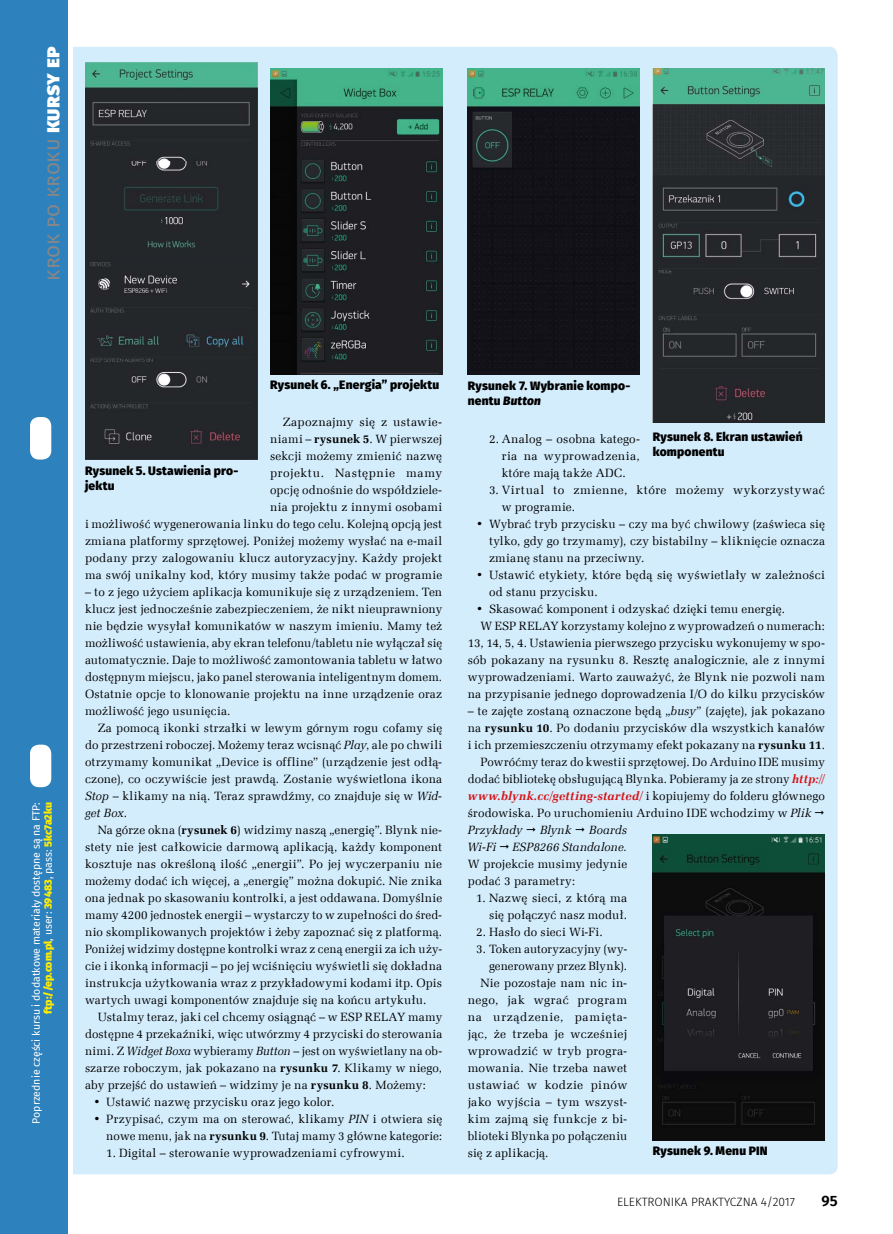
<style>
.page{position:relative;width:893px;height:1234px;background:#fff}
.page>*{position:absolute;margin:0;border:0;box-sizing:border-box;transform-origin:0 0}
.t1{font:21px "Fira Sans";letter-spacing:-.005em;color:#878787}
.t2{font:600 15px "Fira Sans";color:#000}
.t3{font:12px/17px "Zapf Ellipt EU";letter-spacing:.015em;color:#000;text-align:justify}
.t4{font:800 12px/15px "Fira Sans";letter-spacing:.015em;color:#000}
.t5{font:12px/17px "Zapf Ellipt EU";letter-spacing:.035em;color:#000}
.t6{font:italic 700 12px "Zapf Ellipt EU";letter-spacing:.015em;color:#d51317}
.t7{font:italic 12px "Zapf Ellipt EU";letter-spacing:.015em;color:#000}
.t8{font:300 12px "Fira Sans";color:#000}
.t9{font:12px "Zapf Ellipt EU";letter-spacing:.055em;color:#000}
.t10{font:10.5px/12px "Fira Sans";color:#fff;text-align:right}
.s1{font-weight:800;color:#fff}
.s2{font-weight:800;color:#ffed00}
.s3{font-style:italic}
.s4{font-weight:700}
.s5{font-weight:700;font-style:italic;color:#d51317}
.s6{font-weight:400;font-style:normal;color:#000}
</style>
<div class="page">
<div style="left:6px;top:47px;width:832px;height:1127px;background:#d4edfc;border-radius:9px"></div>
<div style="left:0;top:0;width:68px;height:1233px;background:#2d81bc"></div>
<div style="left:30px;top:417px;width:21px;height:42px;background:#fff;border-radius:9px"></div>
<div style="left:30px;top:744px;width:21px;height:43px;background:#fff;border-radius:9px"></div>
<hr style="left:68px;top:0;width:4px;height:1233px;background:#fff">
<img style="left:85px;top:63px;width:172px;height:396px">
<img style="left:270px;top:68px;width:172px;height:306px">
<img style="left:468px;top:68px;width:172px;height:306px">
<img style="left:653px;top:68px;width:172px;height:355px">
<img style="left:653px;top:834px;width:172px;height:306px">
<h1 class="t1" style="left:36px;top:280px;width:235px;rotate:-90deg">KROK PO KROKU <span class="s1">KURSY EP</span></h1>
<p class="t10" style="left:30px;top:1123px;width:323px;rotate:-90deg">Poprzednie części kursu i dodatkowe materiały dostępne są na FTP: <span class="s2">ftp://ep.com.pl</span>, user: <span class="s2">39483</span>, pass: <span class="s2">5kc7a2ku</span></p>
<p class="t4" style="left:270px;top:375px;width:171px">Rysunek 6. „Energia” projektu</p>
<p class="t4" style="left:468px;top:377px;width:164px">Rysunek 7. Wybranie kompo&shy;nentu <span class="s3">Button</span></p>
<p class="t3" style="left:85px;top:413px;width:359px;text-align:right">Zapoznajmy się z ustawie-<br>niami – <span class="s4">rysunek 5</span>. W pierwszej<br>sekcji możemy zmienić nazwę<br>projektu. Następnie mamy<br>opcję odnośnie do współdziele-<br>nia projektu z innymi osobami<br>i możliwość wygenerowania linku do tego celu. Kolejną opcją jest zmiana platformy sprzętowej. Poniżej możemy wysłać na e-mail podany przy zalogowaniu klucz autoryzacyjny. Każdy projekt ma swój unikalny kod, który musimy także podać w programie</p>
<p class="t3" style="left:85px;top:583px;width:359px">– to z jego użyciem aplikacja komunikuje się z urządzeniem. Ten klucz jest jednocześnie zabezpieczeniem, że nikt nieuprawniony nie będzie wysyłał komunikatów w naszym imieniu. Mamy też możliwość ustawienia, aby ekran telefonu/tabletu nie wyłączał się automatycznie. Daje to możliwość zamontowania tabletu w łatwo dostępnym miejscu, jako panel sterowania inteligentnym domem.<br>Ostatnie opcje to klonowanie projektu na inne urządzenie oraz możliwość jego usunięcia.</p>
<p class="t3" style="left:85px;top:719px;width:359px;text-indent:13px">Za pomocą ikonki strzałki w lewym górnym rogu cofamy się do przestrzeni roboczej. Możemy teraz wcisnąć <span class="s3">Play</span>, ale po chwili otrzymamy komunikat „Device is offline” (urządzenie jest odłą&shy;czone), co oczywiście jest prawdą. Zostanie wyświetlona ikona <span class="s3">Stop</span> – klikamy na nią. Teraz sprawdźmy, co znajduje się w <span class="s3">Wid&shy;get Box</span>.</p>
<p class="t3" style="left:85px;top:821px;width:359px;text-indent:13px">Na górze okna (<span class="s4">rysunek 6</span>) widzimy naszą „energię”. Blynk nie&shy;stety nie jest całkowicie darmową aplikacją, każdy komponent kosztuje nas określoną ilość „energii”. Po jej wyczerpaniu nie możemy dodać ich więcej, a „energię” można dokupić. Nie znika ona jednak po skasowaniu kontrolki, a jest oddawana. Domyślnie mamy 4200 jednostek energii – wystarczy to w zupełności do śred&shy;nio skomplikowanych projektów i żeby zapoznać się z platformą.<br>Poniżej widzimy dostępne kontrolki wraz z ceną energii za ich uży&shy;cie i ikonką informacji – po jej wciśnięciu wyświetli się dokładna instrukcja użytkowania wraz z przykładowymi kodami itp. Opis wartych uwagi komponentów znajduje się na końcu artykułu.</p>
<p class="t3" style="left:85px;top:1008px;width:359px;text-indent:13px">Ustalmy teraz, jaki cel chcemy osiągnąć – w ESP RELAY mamy dostępne 4 przekaźniki, więc utwórzmy 4 przyciski do sterowania nimi. Z <span class="s3">Widget Boxa</span> wybieramy <span class="s3">Button –</span> jest on wyświetlany na ob&shy;szarze roboczym, jak pokazano na <span class="s4">rysunku 7</span>. Klikamy w niego, aby przejść do ustawień – widzimy je na <span class="s4">rysunku 8</span>. Możemy:</p>
<p class="t3" style="left:94px;top:1093px;width:242px">• Ustawić nazwę przycisku oraz jego kolor.</p>
<p class="t3" style="left:94px;top:1110px;width:350px;text-align:right">• Przypisać, czym ma on sterować, klikamy <span class="s3">PIN</span> i otwiera się nowe menu, jak na <span class="s4">rysunku 9</span>. Tutaj mamy 3 główne kategorie:</p>
<p class="t3" style="left:106px;top:1144px;width:300px">1. Digital – sterowanie wyprowadzeniami cyfrowymi.</p>
<p class="t4" style="left:85px;top:462px;width:155px">Rysunek 5. Ustawienia pro&shy;jektu</p>
<p class="t4" style="left:653px;top:428px;width:151px">Rysunek 8. Ekran ustawień komponentu</p>
<p class="t3" style="left:502px;top:430px;width:140px;text-indent:-13px">2. Analog – osobna katego&shy;ria na wyprowadzenia, które mają także ADC.</p>
<p class="t5" style="left:502px;top:481px;width:325px;text-indent:-13px">3. Virtual to zmienne, które możemy wykorzystywać w programie.</p>
<p class="t3" style="left:489px;top:515px;width:337px;text-indent:-13px">• Wybrać tryb przycisku – czy ma być chwilowy (zaświeca się tylko, gdy go trzymamy), czy bistabilny – kliknięcie oznacza zmianę stanu na przeciwny.</p>
<p class="t3" style="left:489px;top:566px;width:337px;text-indent:-13px">• Ustawić etykiety, które będą się wyświetlały w zależności od stanu przycisku.</p>
<p class="t3" style="left:476px;top:600px;width:310px">• Skasować komponent i odzyskać dzięki temu energię.</p>
<p class="t3" style="left:480px;top:617px;width:346px">W ESP RELAY korzystamy kolejno z wyprowadzeń o numerach:</p>
<p class="t3" style="left:468px;top:634px;width:359px">13, 14, 5, 4. Ustawienia pierwszego przycisku wykonujemy w spo-</p>
<p class="t3" style="left:468px;top:651px;width:359px">sób pokazany na rysunku 8. Resztę analogicznie, ale z innymi</p>
<p class="t3" style="left:468px;top:668px;width:359px">wyprowadzeniami. Warto zauważyć, że Blynk nie pozwoli nam</p>
<p class="t3" style="left:468px;top:685px;width:359px">na przypisanie jednego doprowadzenia I/O do kilku przycisków</p>
<p class="t3" style="left:468px;top:702px;width:359px">– te zajęte zostaną oznaczone będą „<span class="s3">busy</span>” (zajęte), jak pokazano</p>
<p class="t3" style="left:468px;top:719px;width:359px">na <span class="s4">rysunku 10</span>. Po dodaniu przycisków dla wszystkich kanałów</p>
<p class="t3" style="left:468px;top:736px;width:359px">i ich przemieszczeniu otrzymamy efekt pokazany na <span class="s4">rysunku 11</span>.</p>
<p class="t3" style="left:480px;top:753px;width:346px">Powróćmy teraz do kwestii sprzętowej. Do Arduino IDE musimy</p>
<p class="t3" style="left:468px;top:770px;width:359px">dodać bibliotekę obsługującą Blynka. Pobieramy ja ze strony <span class="s5">http://</span></p>
<p class="t6" style="left:468px;top:788px;width:359px">www.blynk.cc/getting-started/ <span class="s6">i kopiujemy do folderu głównego</span></p>
<p class="t3" style="left:468px;top:804px;width:345px">środowiska. Po uruchomieniu Arduino IDE wchodzimy w <span class="s3">Plik</span></p>
<p class="t7" style="left:468px;top:822px;width:56px">Przykłady</p>
<p class="t7" style="left:540px;top:822px;width:33px">Blynk</p>
<p class="t7" style="left:589px;top:822px;width:39px">Boards</p>
<p class="t7" style="left:468px;top:839px;width:30px">Wi-Fi</p>
<p class="t7" style="left:512px;top:839px;width:116px">ESP8266 Standalone.</p>
<p class="t3" style="left:468px;top:855px;width:161px">W projekcie musimy jedynie podać 3 parametry:</p>
<p class="t3" style="left:476px;top:889px;width:152px;text-align:right">1. Nazwę sieci, z którą ma się połączyć nasz moduł.</p>
<p class="t3" style="left:476px;top:923px;width:128px">2. Hasło do sieci Wi-Fi.</p>
<p class="t3" style="left:476px;top:940px;width:152px">3. Token autoryzacyjny (wy-</p>
<p class="t3" style="left:489px;top:957px;width:140px">generowany przez Blynk).</p>
<p class="t3" style="left:480px;top:974px;width:148px">Nie pozostaje nam nic in-</p>
<p class="t5" style="left:468px;top:991px;width:161px">nego, jak wgrać program</p>
<p class="t9" style="left:468px;top:1009px;width:161px">na urządzenie, pamięta-</p>
<p class="t3" style="left:468px;top:1025px;width:161px">jąc, że trzeba je wcześniej</p>
<p class="t3" style="left:468px;top:1042px;width:161px">wprowadzić w tryb progra-</p>
<p class="t3" style="left:468px;top:1059px;width:161px">mowania. Nie trzeba nawet</p>
<p class="t3" style="left:468px;top:1076px;width:161px">ustawiać w kodzie pinów</p>
<p class="t3" style="left:468px;top:1093px;width:161px">jako wyjścia – tym wszyst-</p>
<p class="t3" style="left:468px;top:1110px;width:161px">kim zajmą się funkcje z bi-</p>
<p class="t3" style="left:468px;top:1127px;width:161px">blioteki Blynka po połączeniu</p>
<p class="t3" style="left:468px;top:1144px;width:82px">się z aplikacją.</p>
<p class="t4" style="left:653px;top:1141px;width:116px">Rysunek 9. Menu PIN</p>
<p class="t8" style="left:617px;top:1193px;width:180px">ELEKTRONIKA PRAKTYCZNA 4/2017</p>
<p class="t2" style="left:821px;top:1188px;width:18px">95</p>
</div>
